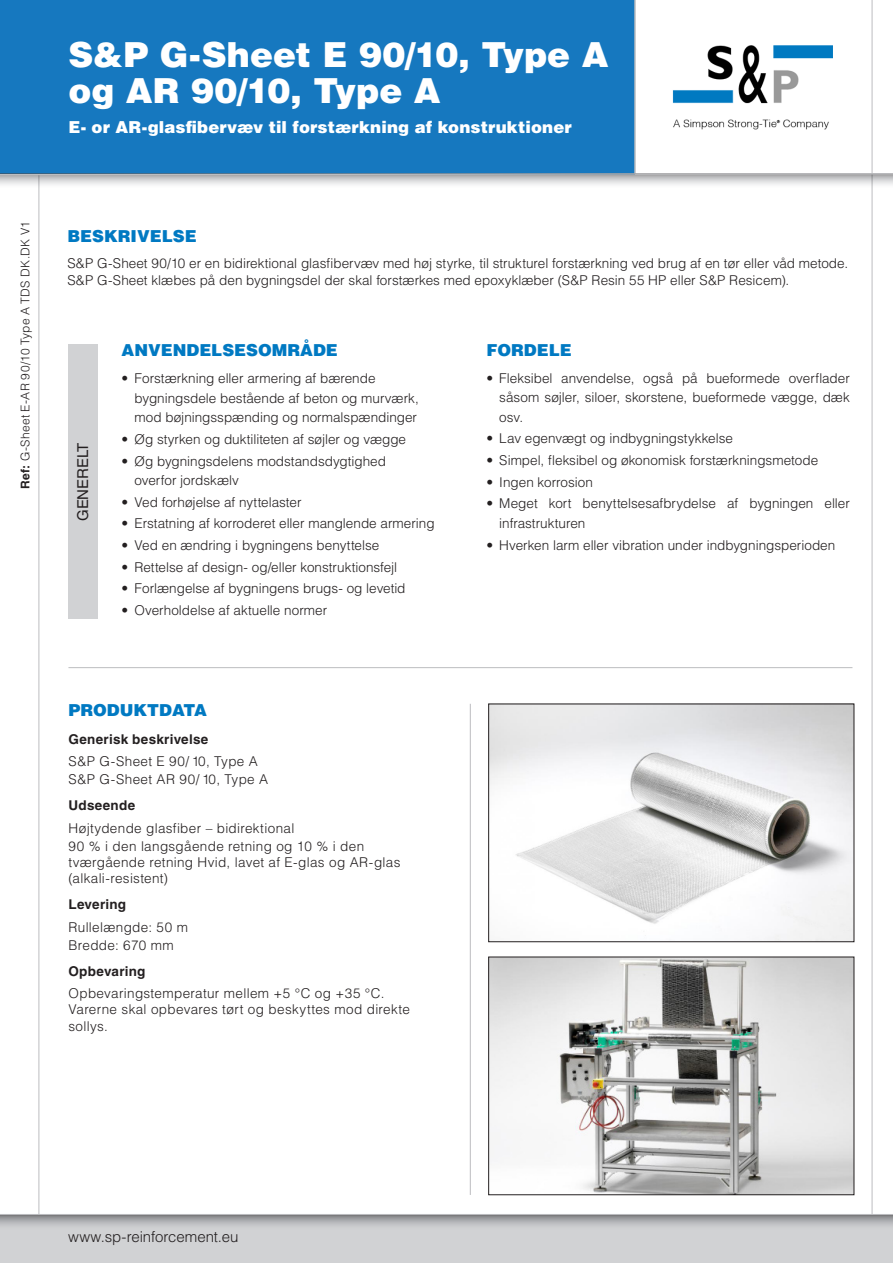
<style>
.page{position:relative;width:893px;height:1263px;background:#fff}
.page>*{position:absolute;margin:0;border:0;box-sizing:border-box;transform-origin:0 0}
.short_description{font:900 34.5px "Helvetica LT Std";color:#fff}
.short_description-2{font:900 16.5px "Helvetica LT Std";letter-spacing:.005em;color:#fff}
.t1{font:900 16.5px "Helvetica LT Std";color:#0079c2}
.t2{font:300 15px "Helvetica LT Std";letter-spacing:-.005em;color:#231f20}
.t3{font:15px "Helvetica LT Std";letter-spacing:-.01em;color:#231f20}
.text_no_grep{font:300 13.5px/19.5px "Helvetica LT Std";color:#231f20}
.text{font:300 13.5px/16.2px "Helvetica LT Std";letter-spacing:.025em;color:#231f20}
.subsection{font:700 13.5px "Helvetica LT Std";letter-spacing:.02em;color:#231f20}
.subsection-2{font:300 12px "Helvetica LT Std";letter-spacing:.02em;color:#231f20}
.s1{font-weight:700}
</style>
<div class="page">
<img style="left:672px;top:45px;width:161px;height:85px">
<hr style="left:872px;top:0;width:1px;height:1239px;background:#bcbdc0">
<hr style="left:39px;top:0;width:1px;height:1263px;background:#bcbdc0">
<div style="left:0;top:0;width:635px;height:174px;background:#1678bf"></div>
<div style="left:0;top:1214px;width:893px;height:49px;background:#d1d2d4"></div>
<svg style="left:0;top:1215px;width:893px;height:11px"></svg>
<hr style="left:0;top:1214px;width:893px;height:1px;background:#bcbdc0">
<hr style="left:634px;top:0;width:2px;height:174px;background:#bcbdc0">
<svg style="left:0;top:176px;width:893px;height:13px"></svg>
<svg style="left:0;top:172px;width:893px;height:4px"></svg>
<div style="left:68px;top:345px;width:30px;height:274px;background:#d1d2d4"></div>
<hr style="left:470px;top:704px;width:1px;height:491px;background:#bcbdc0">
<hr style="left:68px;top:667px;width:784px;height:1px;background:#bcbdc0">
<img style="left:490px;top:706px;width:362px;height:234px">
<div style="left:488px;top:704px;width:366px;height:238px;border:1px solid #231f20"></div>
<img style="left:490px;top:959px;width:362px;height:234px">
<div style="left:488px;top:957px;width:366px;height:238px;border:1px solid #231f20"></div>
<p class="subsection-2" style="left:18px;top:489px;width:269px;rotate:-90deg"><span class="s1">Ref:</span> G-Sheet E-AR 90/10 Type A TDS DK.DK V1</p>
<p class="short_description" style="left:68px;top:32px;width:542px">S&amp;P G-Sheet E 90/10, Type A</p>
<p class="short_description" style="left:68px;top:68px;width:374px">og AR 90/10, Type A</p>
<p class="short_description-2" style="left:68px;top:116px;width:505px">E- or AR-glasfibervæv til forstærkning af konstruktioner</p>
<p class="t1" style="left:67px;top:225px;width:131px">BESKRIVELSE</p>
<p class="text_no_grep" style="left:67px;top:255px;width:782px;line-height:16.2px">S&amp;P G-Sheet 90/10 er en bidirektional glasfibervæv med høj styrke, til strukturel forstærkning ved brug af en tør eller våd metode.<br>S&amp;P G-Sheet klæbes på den bygningsdel der skal forstærkes med epoxyklæber (S&amp;P Resin 55 HP eller S&amp;P Resicem).</p>
<p class="t3" style="left:74px;top:521px;width:80px;rotate:-90deg">GENERELT</p>
<p class="t1" style="left:121px;top:340px;width:218px">ANVENDELSESOMRÅDE</p>
<p class="text_no_grep" style="left:134px;top:369px;width:286px;text-indent:-13px">• Forstærkning eller armering af bærende bygningsdele bestående af beton og murværk, mod bøjningsspænding og normalspændinger</p>
<p class="text_no_grep" style="left:121px;top:429px;width:286px">• Øg styrken og duktiliteten af søjler og vægge</p>
<p class="text_no_grep" style="left:134px;top:451px;width:253px;text-indent:-13px">• Øg bygningsdelens modstandsdygtighed overfor jordskælv</p>
<p class="text_no_grep" style="left:121px;top:492px;width:182px">• Ved forhøjelse af nyttelaster</p>
<p class="text_no_grep" style="left:121px;top:514px;width:315px">• Erstatning af korroderet eller manglende armering</p>
<p class="text_no_grep" style="left:121px;top:535px;width:259px">• Ved en ændring i bygningens benyttelse</p>
<p class="text_no_grep" style="left:121px;top:557px;width:277px">• Rettelse af design- og/eller konstruktionsfejl</p>
<p class="text_no_grep" style="left:121px;top:579px;width:286px">• Forlængelse af bygningens brugs- og levetid</p>
<p class="text_no_grep" style="left:121px;top:600px;width:207px">• Overholdelse af aktuelle normer</p>
<p class="t1" style="left:68px;top:699px;width:140px">PRODUKTDATA</p>
<p class="subsection" style="left:68px;top:730px;width:141px">Generisk beskrivelse</p>
<p class="text" style="left:68px;top:753px;width:191px">S&amp;P G-Sheet E 90/ 10, Type A</p>
<p class="text" style="left:68px;top:771px;width:201px">S&amp;P G-Sheet AR 90/ 10, Type A</p>
<p class="subsection" style="left:68px;top:797px;width:68px">Udseende</p>
<p class="text" style="left:68px;top:820px;width:227px">Højtydende glasfiber – bidirektional</p>
<p class="text" style="left:68px;top:838px;width:334px">90 % i den langsgående retning og 10 % i den tværgående retning Hvid, lavet af E-glas og AR-glas (alkali-resistent)</p>
<p class="subsection" style="left:68px;top:896px;width:59px">Levering</p>
<p class="text" style="left:68px;top:919px;width:121px">Rullelængde: 50 m</p>
<p class="text" style="left:68px;top:937px;width:107px">Bredde: 670 mm</p>
<p class="subsection" style="left:68px;top:963px;width:79px">Opbevaring</p>
<p class="text" style="left:68px;top:985px;width:343px">Opbevaringstemperatur mellem +5 °C og +35 °C.<br>Varerne skal opbevares tørt og beskyttes mod direkte sollys.</p>
<p class="t1" style="left:486px;top:339px;width:87px">FORDELE</p>
<p class="text_no_grep" style="left:499px;top:368px;width:352px;text-align:justify;text-indent:-13px">• Fleksibel anvendelse, også på bueformede overflader såsom søjler, siloer, skorstene, bueformede vægge, dæk osv.</p>
<p class="text_no_grep" style="left:486px;top:429px;width:248px">• Lav egenvægt og indbygningstykkelse</p>
<p class="text_no_grep" style="left:486px;top:450px;width:333px">• Simpel, fleksibel og økonomisk forstærkningsmetode</p>
<p class="text_no_grep" style="left:486px;top:472px;width:108px">• Ingen korrosion</p>
<p class="text_no_grep" style="left:499px;top:494px;width:352px;text-indent:-13px">• Meget kort benyttelsesafbrydelse af bygningen eller infrastrukturen</p>
<p class="text_no_grep" style="left:486px;top:535px;width:350px">• Hverken larm eller vibration under indbygningsperioden</p>
<p class="t2" style="left:68px;top:1228px;width:172px">www.sp-reinforcement.eu</p>
</div>
